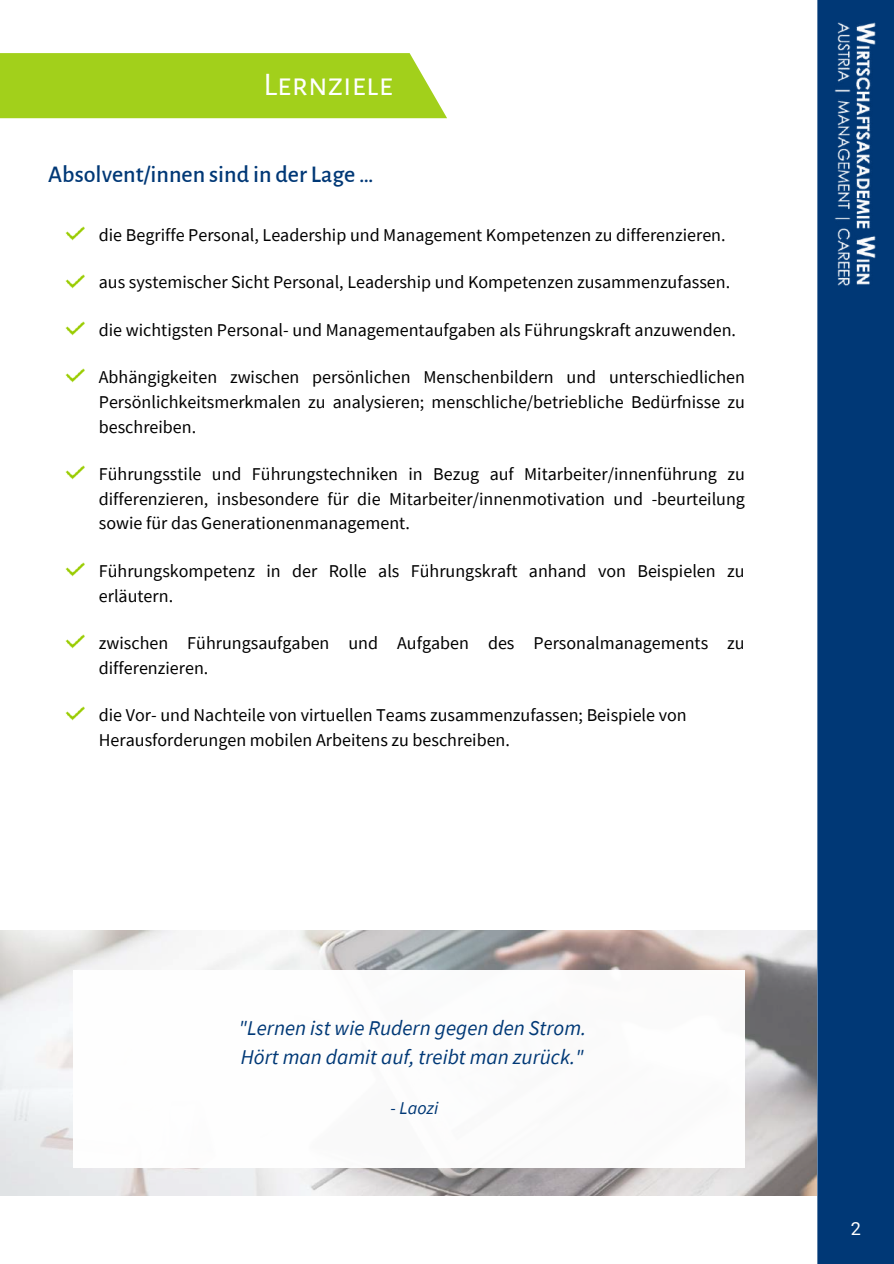
<style>
.page{position:relative;width:894px;height:1264px;background:#fff}
.page>*{position:absolute;margin:0;border:0;box-sizing:border-box;transform-origin:0 0}
.t1{font:33px "Alegreya Sans SC";color:#fff}
.t2{font:500 24px "Alegreya Sans";color:#003876}
.t3{font:italic 21px/28.7px "Source Sans Pro";color:#003876}
.t4{font:18px/24.8px "Source Sans Pro";color:#000}
.t5{font:italic 18px "Source Sans Pro";color:#003876}
.t6{font:18px "Roboto";color:#fff}
</style>
<div class="page">
<div style="left:817px;top:0;width:76px;height:1263px;background:#003876"></div>
<img style="left:833px;top:22px;width:44px;height:264px">
<div style="left:0;top:53px;width:447px;height:65px;background:#a2d01b"></div>
<img style="left:65px;top:226px;width:19px;height:15px">
<img style="left:65px;top:274px;width:19px;height:15px">
<img style="left:65px;top:562px;width:19px;height:15px">
<img style="left:65px;top:321px;width:19px;height:15px">
<img style="left:65px;top:465px;width:19px;height:15px">
<img style="left:65px;top:368px;width:19px;height:15px">
<img style="left:65px;top:706px;width:19px;height:15px">
<img style="left:65px;top:634px;width:19px;height:15px">
<img style="left:0;top:930px;width:816px;height:265px">
<div style="left:73px;top:970px;width:671px;height:197px;background:#fff"></div>
<h1 class="t1" style="left:263px;top:69px;width:131px">Lernziele</h1>
<h2 class="t2" style="left:48px;top:163px;width:327px">Absolvent/innen sind in der Lage …</h2>
<p class="t4" style="left:99px;top:222px;width:628px">die Begriffe Personal, Leadership und Management Kompetenzen zu differenzieren.</p>
<p class="t4" style="left:99px;top:270px;width:632px">aus systemischer Sicht Personal, Leadership und Kompetenzen zusammenzufassen.</p>
<p class="t4" style="left:99px;top:317px;width:638px">die wichtigsten Personal- und Managementaufgaben als Führungskraft anzuwenden.</p>
<p class="t4" style="left:99px;top:364px;width:647px;text-align:justify">Abhängigkeiten zwischen persönlichen Menschenbildern und unterschiedlichen Persönlichkeitsmerkmalen zu analysieren; menschliche/betriebliche Bedürfnisse zu beschreiben.</p>
<p class="t4" style="left:99px;top:461px;width:647px;text-align:justify">Führungsstile und Führungstechniken in Bezug auf Mitarbeiter/innenführung zu differenzieren, insbesondere für die Mitarbeiter/innenmotivation und -beurteilung sowie für das Generationenmanagement.</p>
<p class="t4" style="left:99px;top:558px;width:647px">Führungskompetenz in der Rolle als Führungskraft anhand von Beispielen zu erläutern.</p>
<p class="t4" style="left:99px;top:630px;width:647px">zwischen Führungsaufgaben und Aufgaben des Personalmanagements zu differenzieren.</p>
<p class="t4" style="left:99px;top:702px;width:589px">die Vor- und Nachteile von virtuellen Teams zusammenzufassen; Beispiele von<br>Herausforderungen mobilen Arbeitens zu beschreiben.</p>
<p class="t3" style="left:238px;top:1013px;width:349px">"Lernen ist wie Rudern gegen den Strom.<br>Hört man damit auf, treibt man zurück."</p>
<p class="t5" style="left:390px;top:1096px;width:49px">- Laozi</p>
<p class="t6" style="left:850px;top:1218px;width:12px">2</p>
</div>
